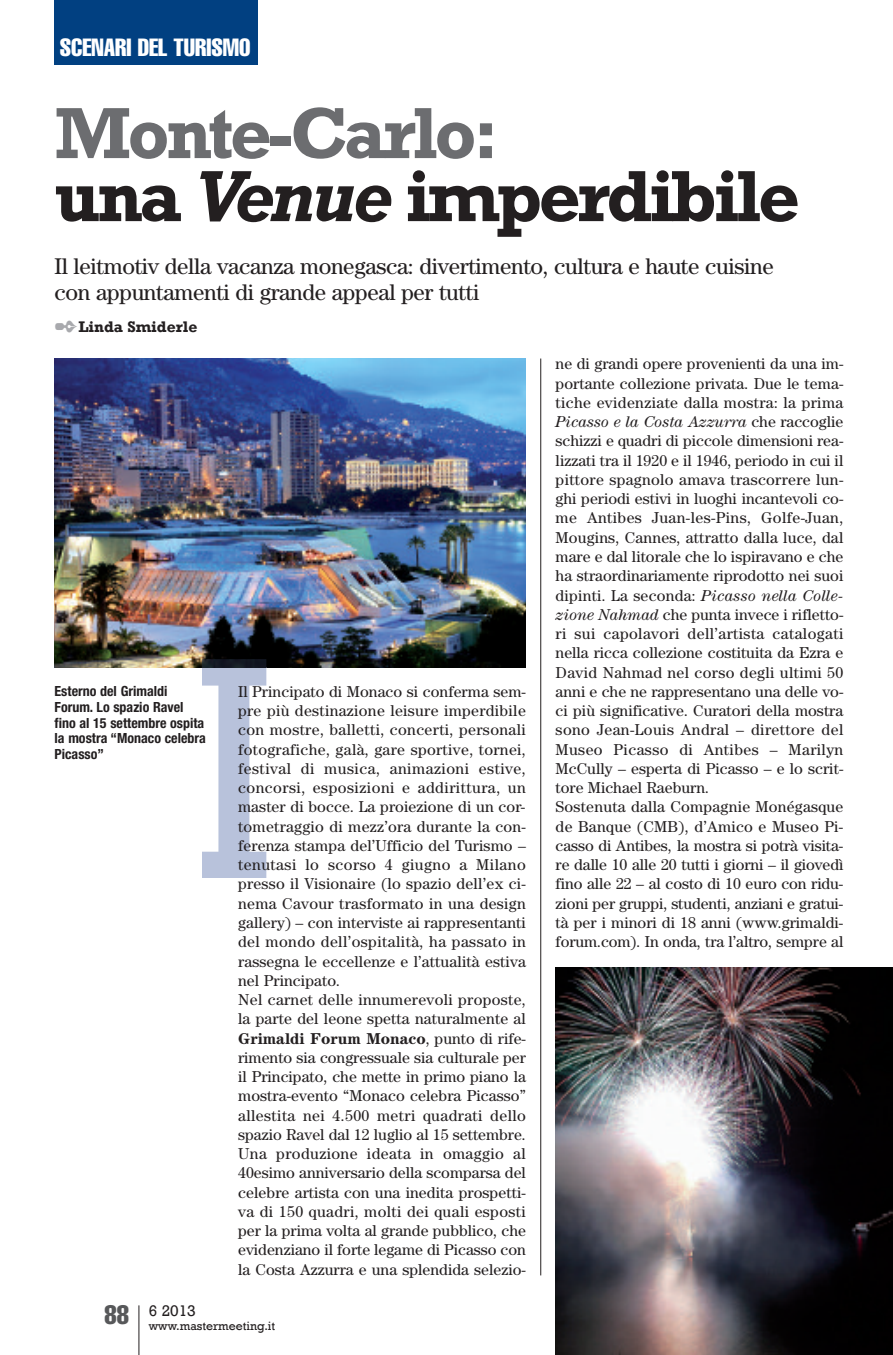
<style>
.page{position:relative;width:893px;height:1355px;background:#fff}
.page>*{position:absolute;margin:0;border:0;box-sizing:border-box;transform-origin:0 0}
.t1{font:700 73.5px/63px "Rockwell";letter-spacing:-.05em;color:#231f20}
.t2{font:extra-condensed 24.5px "Helvetica";color:#fff}
.t3{font:22.75px/26.2px "Century";letter-spacing:-.015em;color:#231f20}
.t4{font:15.75px/19.2px "Century";letter-spacing:.005em;color:#231f20}
.t5{font:700 15.75px "Rockwell";color:#231f20}
.t6{font:15.75px "Rockwell";color:#231f20}
.t7{font:700 condensed 14px/15.8px "Helvetica Neue";color:#231f20}
.t8{font:12.25px "Rockwell";color:#231f20}
.s1{color:#6c6d70}
.s2{font-style:italic}
.s3{color:#a8a9ad}
.s4{font-weight:700}
</style>
<div class="page">
<hr style="left:540px;top:358px;width:1px;height:917px;background:#231f20">
<hr style="left:138px;top:1305px;width:1px;height:49px;background:#231f20">
<div style="left:55px;top:0;width:203px;height:64px;background:#014081"></div>
<img style="left:55px;top:358px;width:471px;height:309px">
<img style="left:556px;top:967px;width:337px;height:387px">
<svg style="left:202px;top:667px;width:64px;height:211px"></svg>
<img style="left:202px;top:659px;width:64px;height:8px">
<h2 class="t2" style="left:60px;top:39px;width:192px">SCENARI DEL TURISMO</h2>
<h1 class="t1" style="left:55px;top:100px;width:747px"><span class="s1">Monte-Carlo:<br></span>una <span class="s2">Venue</span> imperdibile</h1>
<h3 class="t3" style="left:55px;top:255px;width:721px">Il leitmotiv della vacanza monegasca: divertimento, cultura e haute cuisine con appuntamenti di grande appeal per tutti</h3>
<p class="t5" style="left:55px;top:316px;width:144px"><span class="s3">✒</span>Linda Smiderle</p>
<p class="t7" style="left:55px;top:684px;width:153px">Esterno del Grimaldi<br>Forum. Lo spazio Ravel fino al 15 settembre ospita la mostra “Monaco celebra<br>Picasso”</p>
<p class="t4" style="left:238px;top:683px;width:289px">Il Principato di Monaco si conferma sem&shy;pre più destinazione leisure imperdibile con mostre, balletti, concerti, personali fotografiche, galà, gare sportive, tornei, festival di musica, animazioni estive, concorsi, esposizioni e addirittura, un master di bocce. La proiezione di un cor&shy;tometraggio di mezz’ora durante la con&shy;ferenza stampa del’Ufficio del Turismo – tenutasi lo scorso 4 giugno a Milano presso il Visionaire (lo spazio dell’ex ci&shy;nema Cavour trasformato in una design gallery) – con interviste ai rappresentanti del mondo dell’ospitalità, ha passato in rassegna le eccellenze e l’attualità estiva nel Principato.<br>Nel carnet delle innumerevoli proposte, la parte del leone spetta naturalmente al <span class="s4">Grimaldi Forum Monaco</span>, punto di rife&shy;rimento sia congressuale sia culturale per il Principato, che mette in primo piano la mostra-evento “Monaco celebra Picasso” allestita nei 4.500 metri quadrati dello spazio Ravel dal 12 luglio al 15 settembre.<br>Una produzione ideata in omaggio al 40esimo anniversario della scomparsa del celebre artista con una inedita prospetti&shy;va di 150 quadri, molti dei quali esposti per la prima volta al grande pubblico, che evidenziano il forte legame di Picasso con la Costa Azzurra e una splendida selezio-</p>
<p class="t8" style="left:105px;top:1318px;width:172px"><sup>88</sup> www.mastermeeting.it</p>
<p class="t6" style="left:149px;top:1300px;width:49px">6 2013</p>
<p class="t4" style="left:556px;top:356px;width:289px">ne di grandi opere provenienti da una im&shy;portante collezione privata. Due le tema&shy;tiche evidenziate dalla mostra: la prima <span class="s2">Picasso e la Costa Azzurra</span> che raccoglie schizzi e quadri di piccole dimensioni rea&shy;lizzati tra il 1920 e il 1946, periodo in cui il pittore spagnolo amava trascorrere lun&shy;ghi periodi estivi in luoghi incantevoli co&shy;me Antibes Juan-les-Pins, Golfe-Juan, Mougins, Cannes, attratto dalla luce, dal mare e dal litorale che lo ispiravano e che ha straordinariamente riprodotto nei suoi dipinti. La seconda: <span class="s2">Picasso nella Colle&shy;zione Nahmad</span> che punta invece i rifletto&shy;ri sui capolavori dell’artista catalogati nella ricca collezione costituita da Ezra e David Nahmad nel corso degli ultimi 50 anni e che ne rappresentano una delle vo&shy;ci più significative. Curatori della mostra sono Jean-Louis Andral – direttore del Museo Picasso di Antibes – Marilyn McCully – esperta di Picasso – e lo scrit&shy;tore Michael Raeburn.<br>Sostenuta dalla Compagnie Monégasque de Banque (CMB), d’Amico e Museo Pi&shy;casso di Antibes, la mostra si potrà visita&shy;re dalle 10 alle 20 tutti i giorni – il giovedì fino alle 22 – al costo di 10 euro con ridu&shy;zioni per gruppi, studenti, anziani e gratui&shy;tà per i minori di 18 anni (www.grimaldi&shy;forum.com). In onda, tra l’altro, sempre al</p>
</div>
